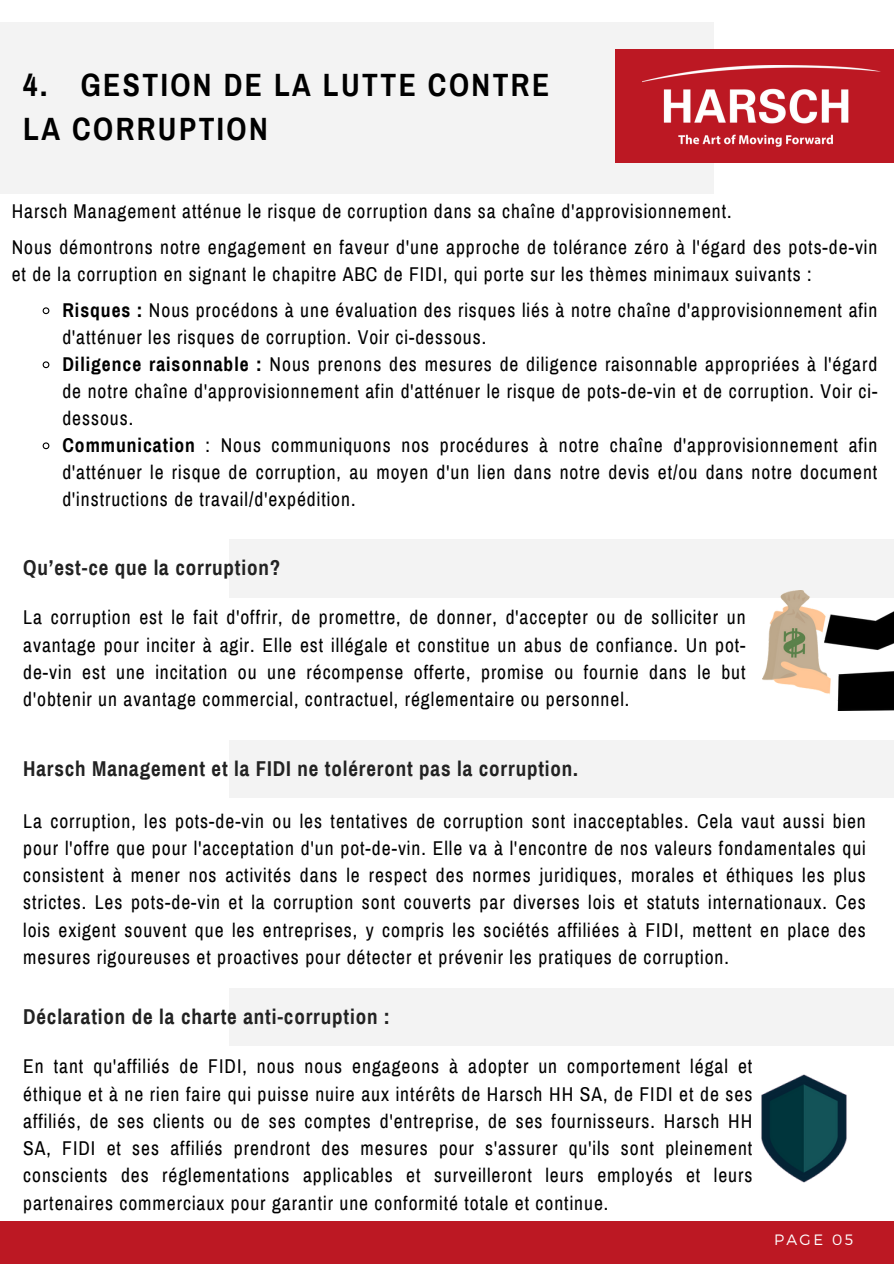
<style>
.page{position:relative;width:894px;height:1264px;background:#fff}
.page>*{position:absolute;margin:0;border:0;box-sizing:border-box;transform-origin:0 0}
.t1{font:700 31.5px/43.3px "Archivo Narrow";letter-spacing:.075em;color:#000}
.t2{font:700 21px "Archivo Narrow";letter-spacing:.04em;color:#222}
.t3{font:19.5px/27.2px "Archivo Narrow";letter-spacing:.05em;color:#000;text-align:justify}
.t4{font:300 15px "Montserrat";letter-spacing:.16em;color:#fff}
.s1{font-weight:700}
</style>
<div class="page">
<div style="left:0;top:1220px;width:893px;height:43px;background:#bc1823"></div>
<div style="left:0;top:22px;width:713px;height:171px;background:#f3f3f3"></div>
<div style="left:615px;top:49px;width:278px;height:114px;background:#bc1823"></div>
<img style="left:642px;top:66px;width:238px;height:81px">
<svg style="left:42px;top:307px;width:8px;height:8px"></svg>
<svg style="left:42px;top:361px;width:8px;height:8px"></svg>
<svg style="left:42px;top:442px;width:8px;height:8px"></svg>
<div style="left:230px;top:539px;width:663px;height:58px;background:#f3f3f3"></div>
<img style="left:761px;top:590px;width:132px;height:120px">
<div style="left:230px;top:740px;width:663px;height:57px;background:#f3f3f3"></div>
<div style="left:230px;top:988px;width:663px;height:57px;background:#f3f3f3"></div>
<img style="left:761px;top:1074px;width:86px;height:109px">
<h2 class="t1" style="left:23px;top:64px;width:527px">4. GESTION DE LA LUTTE CONTRE<br>LA CORRUPTION</h2>
<h1 class="t3" style="left:12px;top:198px;width:721px">Harsch Management atténue le risque de corruption dans sa chaîne d'approvisionnement.</h1>
<p class="t3" style="left:12px;top:234px;width:866px">Nous démontrons notre engagement en faveur d'une approche de tolérance zéro à l'égard des pots-de-vin et de la corruption en signant le chapitre ABC de FIDI, qui porte sur les thèmes minimaux suivants :</p>
<p class="t3" style="left:62px;top:297px;width:816px"><span class="s1">Risques :</span> Nous procédons à une évaluation des risques liés à notre chaîne d'approvisionnement afin d'atténuer les risques de corruption. Voir ci-dessous.</p>
<h3 class="t3" style="left:62px;top:351px;width:816px"><span class="s1">Diligence raisonnable :</span> Nous prenons des mesures de diligence raisonnable appropriées à l'égard de notre chaîne d'approvisionnement afin d'atténuer le risque de pots-de-vin et de corruption. Voir ci&shy;dessous.</h3>
<h3 class="t3" style="left:62px;top:432px;width:816px"><span class="s1">Communication</span> : Nous communiquons nos procédures à notre chaîne d'approvisionnement afin d'atténuer le risque de corruption, au moyen d'un lien dans notre devis et/ou dans notre document d'instructions de travail/d'expédition.</h3>
<p class="t2" style="left:23px;top:556px;width:258px">Qu’est-ce que la corruption?</p>
<p class="t3" style="left:23px;top:604px;width:723px">La corruption est le fait d'offrir, de promettre, de donner, d'accepter ou de solliciter un avantage pour inciter à agir. Elle est illégale et constitue un abus de confiance. Un pot&shy;de-vin est une incitation ou une récompense offerte, promise ou fournie dans le but d'obtenir un avantage commercial, contractuel, réglementaire ou personnel.</p>
<p class="t2" style="left:23px;top:757px;width:556px">Harsch Management et la FIDI ne toléreront pas la corruption.</p>
<h3 class="t3" style="left:23px;top:807px;width:843px">La corruption, les pots-de-vin ou les tentatives de corruption sont inacceptables. Cela vaut aussi bien pour l'offre que pour l'acceptation d'un pot-de-vin. Elle va à l'encontre de nos valeurs fondamentales qui consistent à mener nos activités dans le respect des normes juridiques, morales et éthiques les plus strictes. Les pots-de-vin et la corruption sont couverts par diverses lois et statuts internationaux. Ces lois exigent souvent que les entreprises, y compris les sociétés affiliées à FIDI, mettent en place des mesures rigoureuses et proactives pour détecter et prévenir les pratiques de corruption.</h3>
<p class="t2" style="left:23px;top:1005px;width:368px">Déclaration de la charte anti-corruption :</p>
<p class="t3" style="left:23px;top:1053px;width:730px">En tant qu'affiliés de FIDI, nous nous engageons à adopter un comportement légal et éthique et à ne rien faire qui puisse nuire aux intérêts de Harsch HH SA, de FIDI et de ses affiliés, de ses clients ou de ses comptes d'entreprise, de ses fournisseurs. Harsch HH SA, FIDI et ses affiliés prendront des mesures pour s'assurer qu'ils sont pleinement conscients des réglementations applicables et surveilleront leurs employés et leurs partenaires commerciaux pour garantir une conformité totale et continue.</p>
<p class="t4" style="left:773px;top:1229px;width:81px">PAGE 05</p>
</div>
